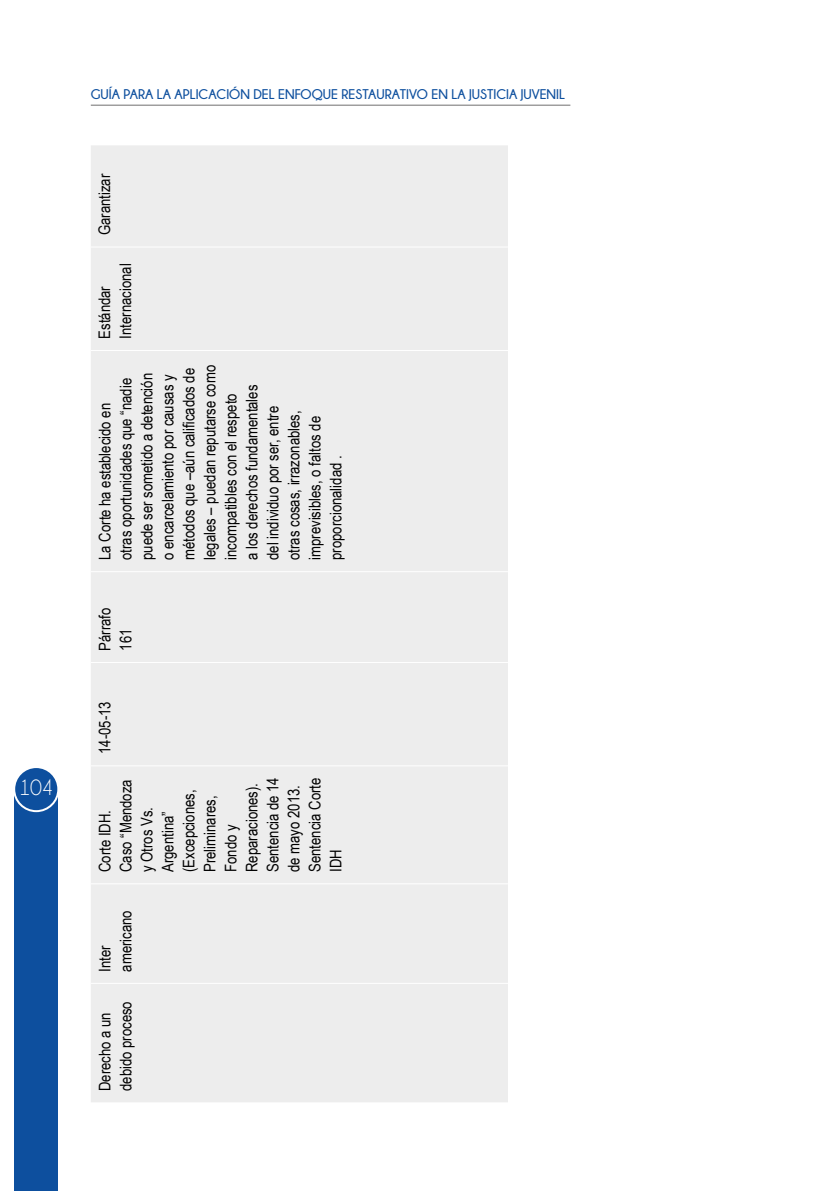
<style>
.page{position:relative;width:840px;height:1191px;background:#fff}
.page>*{position:absolute;margin:0;border:0;box-sizing:border-box;transform-origin:0 0}
.t1{font:22.6px "Champagne&Limousines";color:#fff}
.t2{font:16px/21px "Arial Narrow";color:#000}
.t3{font:700 14px "Champagne&Limousines";color:#0d4f9e}
</style>
<div class="page">
<div style="left:14px;top:789px;width:44px;height:402px;background:#0d4f9e"></div>
<div style="left:14px;top:767px;width:44px;height:44px;background:#0d4f9e;border-radius:50%"></div>
<div style="left:13px;top:766px;width:46px;height:46px;border:2px solid #fff;border-radius:50%"></div>
<hr style="left:91px;top:105px;width:479px;height:1px;background:#706f6f">
<div style="left:91px;top:145px;width:416px;height:957px;background:#ededed"></div>
<hr style="left:91px;top:983px;width:416px;height:1px;background:#fff">
<hr style="left:91px;top:883px;width:416px;height:1px;background:#fff">
<hr style="left:91px;top:765px;width:416px;height:1px;background:#fff">
<hr style="left:91px;top:662px;width:416px;height:1px;background:#fff">
<hr style="left:91px;top:571px;width:416px;height:1px;background:#fff">
<hr style="left:91px;top:350px;width:416px;height:1px;background:#fff">
<hr style="left:91px;top:246px;width:416px;height:1px;background:#fff">
<h1 class="t1" style="left:19px;top:776px;width:36px">104</h1>
<p class="t3" style="left:91px;top:87px;width:475px">GUÍA PARA LA APLICACIÓN DEL ENFOQUE RESTAURATIVO EN LA JUSTICIA JUVENIL</p>
<p class="t2" style="left:93px;top:235px;width:63px;rotate:-90deg">Garantizar</p>
<p class="t2" style="left:93px;top:339px;width:77px;rotate:-90deg">Estándar<br>Internacional</p>
<p class="t2" style="left:94px;top:560px;width:196px;rotate:-90deg">La Corte ha establecido en<br>otras oportunidades que “nadie puede ser sometido a detención o encarcelamiento por causas y métodos que –aún calificados de legales – puedan reputarse como incompatibles con el respeto<br>a los derechos fundamentales del individuo por ser, entre<br>otras cosas, irrazonables, imprevisibles, o faltos de proporcionalidad .</p>
<p class="t2" style="left:94px;top:650px;width:45px;rotate:-90deg">Párrafo<br>161</p>
<p class="t2" style="left:94px;top:754px;width:54px;rotate:-90deg">14-05-13</p>
<p class="t2" style="left:94px;top:872px;width:96px;rotate:-90deg">Corte IDH.<br>Caso “Mendoza y Otros Vs.<br>Argentina” (Excepciones,<br>Preliminares,<br>Fondo y<br>Reparaciones).<br>Sentencia de 14 de mayo 2013.<br>Sentencia Corte<br>IDH</p>
<p class="t2" style="left:94px;top:971px;width:63px;rotate:-90deg">Inter americano</p>
<p class="t2" style="left:94px;top:1091px;width:91px;rotate:-90deg">Derecho a un debido proceso</p>
</div>
